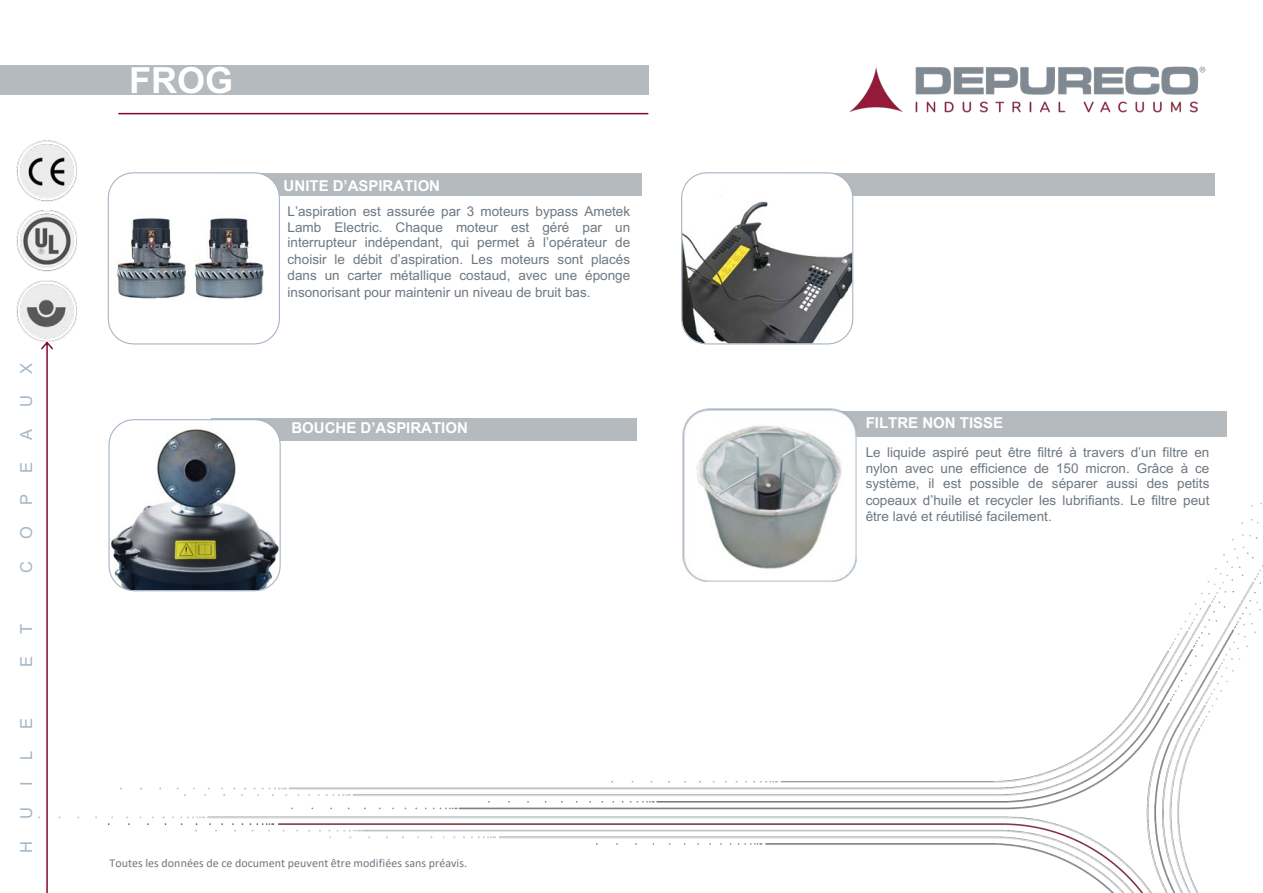
<style>
.page{position:relative;width:1263px;height:893px;background:#fff}
.page>*{position:absolute;margin:0;border:0;box-sizing:border-box;transform-origin:0 0}
.t1{font:700 36px "Arial";color:#fff}
.t2{font:16.5px "Arial";color:#a6b6c6}
.t3{font:700 15px "Arial";color:#fff}
.t4{font:13.5px/16.5px "Arial";color:#6d7781}
.t5{font:12px "Calibri";letter-spacing:.005em;color:#6d7781}
</style>
<div class="page">
<img style="left:38px;top:112px;width:1225px;height:781px">
<div style="left:212px;top:419px;width:425px;height:22px;background:#b5babf"></div>
<div style="left:790px;top:173px;width:425px;height:23px;background:#b5babf"></div>
<div style="left:830px;top:411px;width:396px;height:25px;background:#b5babf"></div>
<div style="left:216px;top:174px;width:425px;height:22px;background:#b5babf"></div>
<div style="left:0;top:65px;width:649px;height:30px;background:#b5babf"></div>
<img style="left:849px;top:66px;width:358px;height:47px">
<svg style="left:41px;top:341px;width:12px;height:552px"></svg>
<hr style="left:118px;top:113px;width:530px;height:1px;background:#810a2b">
<img style="left:682px;top:407px;width:174px;height:175px">
<img style="left:16px;top:140px;width:62px;height:61px">
<img style="left:16px;top:210px;width:62px;height:61px">
<img style="left:16px;top:280px;width:62px;height:61px">
<svg style="left:107px;top:172px;width:174px;height:173px"></svg>
<svg style="left:680px;top:172px;width:174px;height:173px"></svg>
<svg style="left:108px;top:418px;width:173px;height:174px"></svg>
<p class="t2" style="left:15px;top:374px;width:13px;rotate:-90deg">X</p>
<p class="t2" style="left:15px;top:407px;width:13px;rotate:-90deg">U</p>
<p class="t2" style="left:15px;top:440px;width:13px;rotate:-90deg">A</p>
<p class="t2" style="left:15px;top:472px;width:13px;rotate:-90deg">E</p>
<p class="t2" style="left:15px;top:505px;width:13px;rotate:-90deg">P</p>
<p class="t2" style="left:15px;top:539px;width:14px;rotate:-90deg">O</p>
<p class="t2" style="left:15px;top:573px;width:13px;rotate:-90deg">C</p>
<p class="t2" style="left:15px;top:634px;width:12px;rotate:-90deg">T</p>
<p class="t2" style="left:15px;top:667px;width:13px;rotate:-90deg">E</p>
<p class="t2" style="left:15px;top:729px;width:13px;rotate:-90deg">E</p>
<p class="t2" style="left:15px;top:760px;width:11px;rotate:-90deg">L</p>
<p class="t2" style="left:15px;top:786px;width:6px;rotate:-90deg">I</p>
<p class="t2" style="left:15px;top:819px;width:13px;rotate:-90deg">U</p>
<p class="t2" style="left:15px;top:852px;width:13px;rotate:-90deg">H</p>
<p class="t1" style="left:129px;top:55px;width:105px">FROG</p>
<p class="t3" style="left:284px;top:175px;width:158px">UNITE D’ASPIRATION</p>
<p class="t4" style="left:288px;top:203px;width:344px">L’aspiration est assurée par 3 moteurs bypass Ametek<br>Lamb Electric. Chaque moteur est géré par un</p>
<p class="t4" style="left:288px;top:234px;width:344px;text-align:justify">interrupteur indépendant, qui permet à l’opérateur de choisir le débit d’aspiration. Les moteurs sont placés dans un carter métallique costaud, avec une éponge insonorisant pour maintenir un niveau de bruit bas.</p>
<p class="t3" style="left:291px;top:418px;width:178px">BOUCHE D’ASPIRATION</p>
<p class="t5" style="left:110px;top:854px;width:359px">Toutes les données de ce document peuvent être modifiées sans préavis.</p>
<p class="t3" style="left:866px;top:412px;width:139px">FILTRE NON TISSE</p>
<p class="t4" style="left:866px;top:444px;width:345px;line-height:15.6px;text-align:justify">Le liquide aspiré peut être filtré à travers d’un filtre en nylon avec une efficience de 150 micron. Grâce à ce système, il est possible de séparer aussi des petits</p>
<p class="t4" style="left:866px;top:492px;width:345px">copeaux d’huile et recycler les lubrifiants. Le filtre peut être lavé et réutilisé facilement.</p>
</div>
